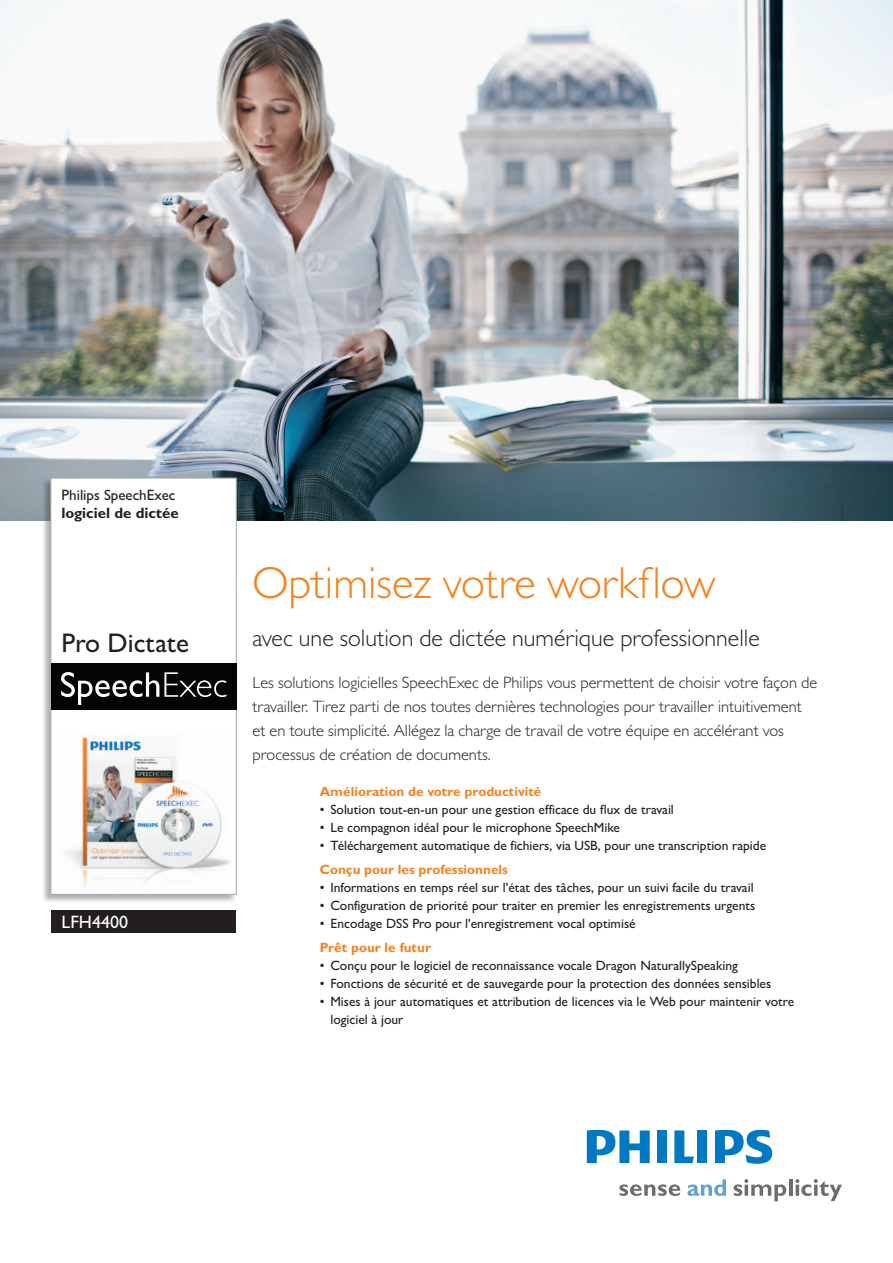
<style>
.page{position:relative;width:893px;height:1263px;background:#fff}
.page>*{position:absolute;margin:0;border:0;box-sizing:border-box;transform-origin:0 0}
.t1{font:300 45px "Gill Sans MT Pro";color:#f58220}
.t2{font:500 27px "Gill Sans MT Pro";color:#231f20}
.t3{font:300 24px "Gill Sans MT Pro";color:#231f20}
.t4{font:500 18px "Gill Sans MT Pro";color:#fff}
.t5{font:300 16.5px/24px "Gill Sans MT Pro";color:#231f20}
.t6{font:500 15px "Gill Sans MT Pro";color:#231f20}
.t7{font:700 15px "Gill Sans MT Pro";color:#231f20}
.t8{font:500 13.5px/18px "Gill Sans MT Pro";color:#231f20}
.t9{font:700 13.5px "Gill Sans MT Pro";color:#f58220}
</style>
<div class="page">
<img style="left:0;top:0;width:893px;height:520px">
<div style="left:42px;top:477px;width:195px;height:426px;background:#231f20;opacity:.35"></div>
<svg style="left:50px;top:478px;width:187px;height:417px"></svg>
<svg style="left:619px;top:1184px;width:61px;height:12px"></svg>
<svg style="left:734px;top:1179px;width:52px;height:22px"></svg>
<hr style="left:789px;top:1179px;width:3px;height:17px;background:#6c6d70">
<svg style="left:795px;top:1179px;width:47px;height:22px"></svg>
<svg style="left:687px;top:1179px;width:39px;height:17px"></svg>
<svg style="left:674px;top:1130px;width:20px;height:33px"></svg>
<div style="left:657px;top:1130px;width:10px;height:33px;background:#0079c2"></div>
<div style="left:697px;top:1130px;width:10px;height:33px;background:#0079c2"></div>
<svg style="left:715px;top:1130px;width:57px;height:34px"></svg>
<svg style="left:587px;top:1130px;width:63px;height:33px"></svg>
<div style="left:51px;top:910px;width:185px;height:23px;background:#231f20"></div>
<img style="left:56px;top:733px;width:174px;height:159px">
<div style="left:51px;top:664px;width:185px;height:46px;background:#040503"></div>
<svg style="left:61px;top:672px;width:165px;height:33px"></svg>
<p class="t6" style="left:62px;top:486px;width:115px">Philips SpeechExec</p>
<p class="t7" style="left:62px;top:504px;width:119px">logiciel de dictée</p>
<h2 class="t2" style="left:62px;top:627px;width:129px">Pro Dictate</h2>
<h3 class="t4" style="left:62px;top:911px;width:68px">LFH4400</h3>
<h1 class="t1" style="left:253px;top:556px;width:465px">Optimisez votre workflow</h1>
<h3 class="t3" style="left:253px;top:623px;width:509px">avec une solution de dictée numérique professionnelle</h3>
<p class="t5" style="left:253px;top:670px;width:566px">Les solutions logicielles SpeechExec de Philips vous permettent de choisir votre façon de travailler. Tirez parti de nos toutes dernières technologies pour travailler intuitivement et en toute simplicité. Allégez la charge de travail de votre équipe en accélérant vos processus de création de documents.</p>
<p class="t9" style="left:320px;top:783px;width:223px">Amélioration de votre productivité</p>
<p class="t8" style="left:320px;top:800px;width:356px">• Solution tout-en-un pour une gestion efficace du flux de travail</p>
<p class="t8" style="left:320px;top:818px;width:302px">• Le compagnon idéal pour le microphone SpeechMike</p>
<p class="t8" style="left:320px;top:836px;width:448px">• Téléchargement automatique de fichiers, via USB, pour une transcription rapide</p>
<p class="t9" style="left:320px;top:861px;width:190px">Conçu pour les professionnels</p>
<p class="t8" style="left:320px;top:878px;width:435px">• Informations en temps réel sur l'état des tâches, pour un suivi facile du travail</p>
<p class="t8" style="left:320px;top:896px;width:437px">• Configuration de priorité pour traiter en premier les enregistrements urgents</p>
<p class="t8" style="left:320px;top:914px;width:317px">• Encodage DSS Pro pour l'enregistrement vocal optimisé</p>
<p class="t9" style="left:320px;top:939px;width:113px">Prêt pour le futur</p>
<p class="t8" style="left:320px;top:956px;width:420px">• Conçu pour le logiciel de reconnaissance vocale Dragon NaturallySpeaking</p>
<p class="t8" style="left:320px;top:974px;width:453px">• Fonctions de sécurité et de sauvegarde pour la protection des données sensibles</p>
<p class="t8" style="left:330px;top:992px;width:465px;text-indent:-11px">• Mises à jour automatiques et attribution de licences via le Web pour maintenir votre logiciel à jour</p>
</div>
